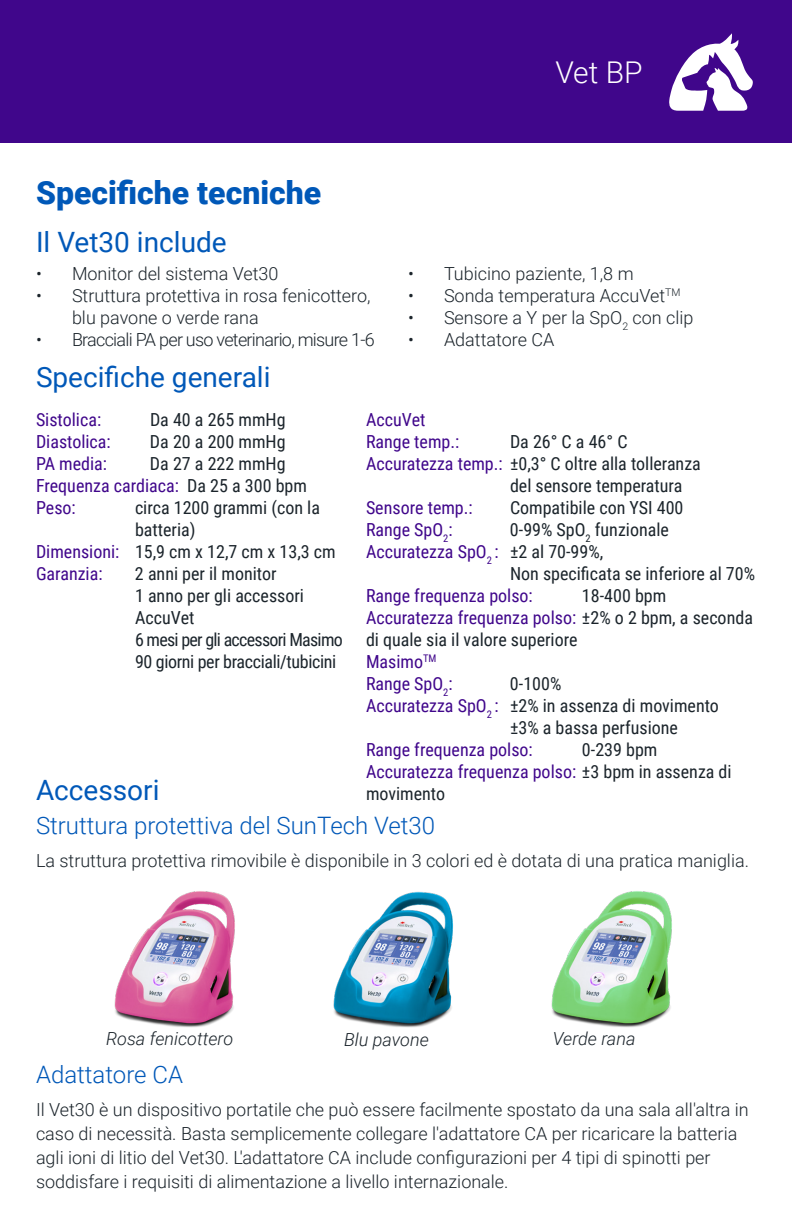
<style>
.page{position:relative;width:792px;height:1224px;background:#fff}
.page>*{position:absolute;margin:0;border:0;box-sizing:border-box;transform-origin:0 0}
.t1{font:900 32px "Roboto";color:#0058b8}
.t2{font:300 30px "Roboto";color:#fff}
.t3{font:28px "Roboto";color:#0058b8}
.t4{font:300 24px "Roboto";color:#0058b8}
.t5{font:300 18px/24px "Roboto";color:#1b242b}
.t6{font:18px/22px "Roboto Condensed";color:#1b242b}
.t7{font:18px/22px "Roboto Condensed";color:#40068b}
.t8{font:300 18px "Roboto";letter-spacing:-.04em;color:#1b242b}
.t9{font:italic 300 18px "Roboto";color:#1b242b}
.t10{font:18px "Roboto Condensed";letter-spacing:-.02em;color:#1b242b}
.t11{font:18px "Roboto Condensed";letter-spacing:-.04em;color:#1b242b}
.s1{color:#1b242b}
.s2{color:#40068b}
</style>
<div class="page">
<img style="left:114px;top:891px;width:121px;height:137px">
<img style="left:333px;top:891px;width:120px;height:137px">
<img style="left:551px;top:891px;width:121px;height:137px">
<div style="left:0;top:0;width:792px;height:142px;background:#40068b"></div>
<svg style="left:669px;top:33px;width:84px;height:78px"></svg>
<p class="t2" style="left:555px;top:52px;width:89px">Vet BP</p>
<p class="t1" style="left:36px;top:170px;width:287px">Specifiche tecniche</p>
<p class="t3" style="left:36px;top:222px;width:192px">Il Vet30 include</p>
<p class="t5" style="left:36px;top:261px;width:244px">• Monitor del sistema Vet30</p>
<p class="t5" style="left:72px;top:284px;width:300px;line-height:22px;text-indent:-36px">• Struttura protettiva in rosa fenicottero, blu pavone o verde rana</p>
<p class="t8" style="left:36px;top:327px;width:340px">• Bracciali PA per uso veterinario, misure 1-6</p>
<p class="t5" style="left:408px;top:261px;width:227px">• Tubicino paziente, 1,8 m</p>
<p class="t5" style="left:408px;top:283px;width:274px">• Sonda temperatura AccuVet<sup>TM</sup></p>
<p class="t5" style="left:408px;top:305px;width:287px">• Sensore a Y per la SpO<sub>2</sub> con clip</p>
<p class="t5" style="left:408px;top:327px;width:148px">• Adattatore CA</p>
<p class="t3" style="left:36px;top:357px;width:236px">Specifiche generali</p>
<p class="t7" style="left:36px;top:408px;width:67px">Sistolica:</p>
<p class="t6" style="left:150px;top:408px;width:137px">Da 40 a 265 mmHg</p>
<p class="t7" style="left:36px;top:430px;width:76px">Diastolica:</p>
<p class="t6" style="left:150px;top:430px;width:137px">Da 20 a 200 mmHg</p>
<p class="t7" style="left:36px;top:452px;width:73px">PA media:</p>
<p class="t6" style="left:150px;top:452px;width:137px">Da 27 a 222 mmHg</p>
<p class="t7" style="left:36px;top:474px;width:273px">Frequenza cardiaca: <span class="s1">Da 25 a 300 bpm</span></p>
<p class="t7" style="left:36px;top:496px;width:41px">Peso:</p>
<p class="t6" style="left:135px;top:496px;width:186px">circa 1200 grammi (con la batteria)</p>
<p class="t6" style="left:36px;top:540px;width:301px"><span class="s2">Dimensioni:</span> 15,9 cm x 12,7 cm x 13,3 cm</p>
<p class="t7" style="left:36px;top:562px;width:68px">Garanzia:</p>
<p class="t6" style="left:135px;top:562px;width:143px">2 anni per il monitor</p>
<p class="t6" style="left:135px;top:584px;width:171px">1 anno per gli accessori<br>AccuVet</p>
<p class="t11" style="left:135px;top:627px;width:209px">6 mesi per gli accessori Masimo</p>
<p class="t10" style="left:135px;top:649px;width:203px">90 giorni per bracciali/tubicini</p>
<p class="t7" style="left:366px;top:408px;width:61px">AccuVet</p>
<p class="t7" style="left:366px;top:430px;width:95px">Range temp.:</p>
<p class="t6" style="left:510px;top:430px;width:119px">Da 26° C a 46° C</p>
<p class="t6" style="left:510px;top:452px;width:192px;text-indent:-144px"><span class="s2">Accuratezza temp.:</span> ±0,3° C oltre alla tolleranza del sensore temperatura</p>
<p class="t7" style="left:366px;top:496px;width:108px">Sensore temp.:</p>
<p class="t6" style="left:510px;top:496px;width:175px">Compatibile con YSI 400</p>
<p class="t7" style="left:366px;top:518px;width:88px">Range SpO<sub>2</sub>:</p>
<p class="t6" style="left:510px;top:518px;width:160px">0-99% SpO<sub>2</sub> funzionale</p>
<p class="t6" style="left:510px;top:540px;width:247px;text-indent:-144px"><span class="s2">Accuratezza SpO</span><sub>2</sub> <span class="s2">:</span> ±2 al 70-99%,<br>Non specificata se inferiore al 70%</p>
<p class="t7" style="left:366px;top:584px;width:168px">Range frequenza polso:</p>
<p class="t6" style="left:582px;top:584px;width:86px">18-400 bpm</p>
<p class="t6" style="left:366px;top:606px;width:388px"><span class="s2">Accuratezza frequenza polso:</span> ±2% o 2 bpm, a seconda di quale sia il valore superiore</p>
<p class="t7" style="left:366px;top:650px;width:72px">Masimo<sup>TM</sup></p>
<p class="t7" style="left:366px;top:672px;width:88px">Range SpO<sub>2</sub>:</p>
<p class="t6" style="left:510px;top:672px;width:53px">0-100%</p>
<p class="t6" style="left:510px;top:694px;width:210px;text-indent:-144px"><span class="s2">Accuratezza SpO</span><sub>2</sub> <span class="s2">:</span> ±2% in assenza di movimento ±3% a bassa perfusione</p>
<p class="t7" style="left:366px;top:738px;width:168px">Range frequenza polso:</p>
<p class="t6" style="left:582px;top:738px;width:77px">0-239 bpm</p>
<p class="t7" style="left:366px;top:760px;width:367px">Accuratezza frequenza polso: <span class="s1">±3 bpm in assenza di movimento</span></p>
<p class="t3" style="left:36px;top:770px;width:125px">Accessori</p>
<p class="t4" style="left:36px;top:809px;width:401px">Struttura protettiva del SunTech Vet30</p>
<p class="t5" style="left:36px;top:848px;width:715px">La struttura protettiva rimovibile è disponibile in 3 colori ed è dotata di una pratica maniglia.</p>
<p class="t9" style="left:106px;top:1026px;width:129px">Rosa fenicottero</p>
<p class="t9" style="left:344px;top:1027px;width:86px">Blu pavone</p>
<p class="t9" style="left:553px;top:1026px;width:84px">Verde rana</p>
<p class="t4" style="left:36px;top:1058px;width:149px">Adattatore CA</p>
<p class="t5" style="left:36px;top:1097px;width:714px">Il Vet30 è un dispositivo portatile che può essere facilmente spostato da una sala all'altra in caso di necessità. Basta semplicemente collegare l'adattatore CA per ricaricare la batteria agli ioni di litio del Vet30. L'adattatore CA include configurazioni per 4 tipi di spinotti per soddisfare i requisiti di alimentazione a livello internazionale.</p>
</div>
